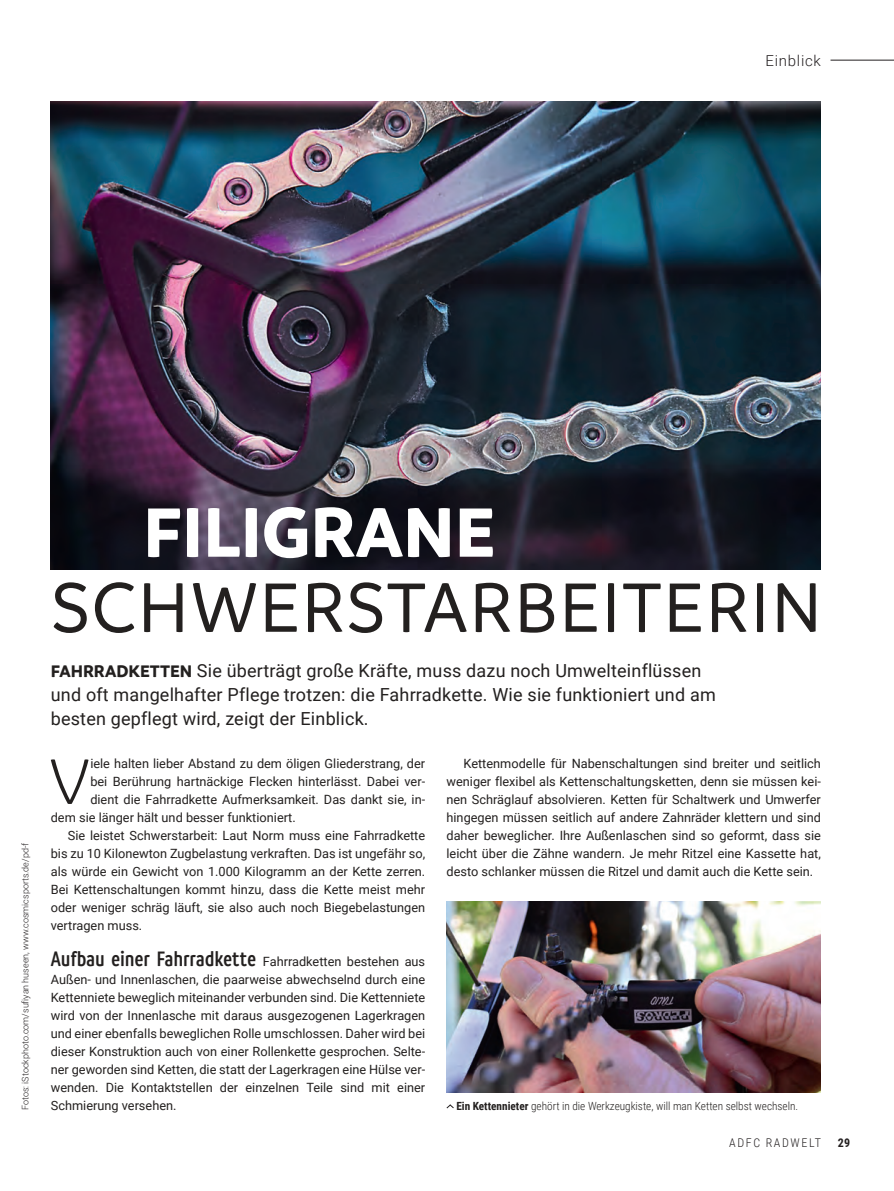
<style>
.page{position:relative;width:894px;height:1191px;background:#fff}
.page>*{position:absolute;margin:0;border:0;box-sizing:border-box;transform-origin:0 0}
.t1{font:500 75px "Branding SF";letter-spacing:.015em;color:#23201f}
.t2{font:700 75px "Branding SF";color:#fff}
.t3{font:300 68.4px "Branding SF";color:#23201f}
.t4{font:18px/24px "Roboto";letter-spacing:.01em;color:#23201f}
.t5{font:300 15px "Roboto";letter-spacing:.05em;color:#231f20}
.t6{font:12.75px/18px "Roboto";color:#23201f;text-align:justify}
.t7{font:300 12px "Roboto Condensed";letter-spacing:.135em;color:#231f20}
.t8{font:700 12px "Roboto Condensed";color:#231f20}
.t9{font:300 11.25px "Roboto Condensed";color:#23201f}
.t10{font:300 9px "Roboto";color:#231f20}
.s1{font-family:"Branding SF";font-weight:700}
.s2{font-family:"Branding SF";font-weight:600;font-stretch:condensed;font-size:22.5px}
.s3{font-weight:700}
</style>
<div class="page">
<img style="left:51px;top:101px;width:769px;height:468px">
<img style="left:446px;top:901px;width:374px;height:190px">
<svg style="left:446px;top:1104px;width:8px;height:4px"></svg>
<hr style="left:830px;top:60px;width:63px;height:1px;background:#231f20">
<p class="t5" style="left:765px;top:50px;width:57px">Einblick</p>
<p class="t10" style="left:19px;top:1109px;width:269px;rotate:-90deg">Fotos: iStockphoto.com/sufiyan huseen, www.cosmicsports.de/pd-f</p>
<h1 class="t2" style="left:143px;top:489px;width:354px">FILIGRANE</h1>
<h1 class="t1" style="left:51px;top:568px;width:773px">SCHWERSTARBEITERIN</h1>
<h3 class="t4" style="left:51px;top:657px;width:666px"><span class="s1">FAHRRADKETTEN</span> Sie überträgt große Kräfte, muss dazu noch Umwelteinflüssen und oft mangelhafter Pflege trotzen: die Fahrradkette. Wie sie funktioniert und am besten gepflegt wird, zeigt der Einblick.</h3>
<h2 class="t3" style="left:49px;top:746px;width:43px">V</h2>
<p class="t6" style="left:90px;top:753px;width:336px">iele halten lieber Abstand zu dem öligen Gliederstrang, der</p>
<p class="t6" style="left:90px;top:771px;width:336px">bei Berührung hartnäckige Flecken hinterlässt. Dabei ver-</p>
<p class="t6" style="left:90px;top:789px;width:336px">dient die Fahrradkette Aufmerksamkeit. Das dankt sie, in-</p>
<p class="t6" style="left:51px;top:807px;width:246px">dem sie länger hält und besser funktioniert.</p>
<p class="t6" style="left:68px;top:825px;width:359px">Sie leistet Schwerstarbeit: Laut Norm muss eine Fahrradkette</p>
<p class="t6" style="left:51px;top:843px;width:376px">bis zu 10 Kilonewton Zugbelastung verkraften. Das ist ungefähr so,</p>
<p class="t6" style="left:51px;top:861px;width:376px">als würde ein Gewicht von 1.000 Kilogramm an der Kette zerren.</p>
<p class="t6" style="left:51px;top:879px;width:376px">Bei Kettenschaltungen kommt hinzu, dass die Kette meist mehr</p>
<p class="t6" style="left:51px;top:897px;width:376px">oder weniger schräg läuft, sie also auch noch Biegebelastungen</p>
<p class="t6" style="left:51px;top:915px;width:93px">vertragen muss.</p>
<p class="t6" style="left:51px;top:951px;width:376px"><span class="s2">Aufbau einer Fahrradkette</span> Fahrradketten bestehen aus Außen- und Innenlaschen, die paarweise abwechselnd durch eine Kettenniete beweglich miteinander verbunden sind. Die Kettenniete wird von der Innenlasche mit daraus ausgezogenen Lagerkragen und einer ebenfalls beweglichen Rolle umschlossen. Daher wird bei dieser Konstruktion auch von einer Rollenkette gesprochen. Selte&shy;ner geworden sind Ketten, die statt der Lagerkragen eine Hülse ver&shy;wenden. Die Kontaktstellen der einzelnen Teile sind mit einer Schmierung versehen.</p>
<p class="t6" style="left:446px;top:753px;width:376px;text-indent:17px">Kettenmodelle für Nabenschaltungen sind breiter und seitlich weniger flexibel als Kettenschaltungsketten, denn sie müssen kei&shy;nen Schräglauf absolvieren. Ketten für Schaltwerk und Umwerfer hingegen müssen seitlich auf andere Zahnräder klettern und sind daher beweglicher. Ihre Außenlaschen sind so geformt, dass sie leicht über die Zähne wandern. Je mehr Ritzel eine Kassette hat, desto schlanker müssen die Ritzel und damit auch die Kette sein.</p>
<p class="t9" style="left:456px;top:1097px;width:343px"><span class="s3">Ein Kettennieter</span> gehört in die Werkzeugkiste, will man Ketten selbst wechseln.</p>
<p class="t7" style="left:729px;top:1134px;width:93px">ADFC RADWELT</p>
<p class="t8" style="left:837px;top:1134px;width:14px">29</p>
</div>
